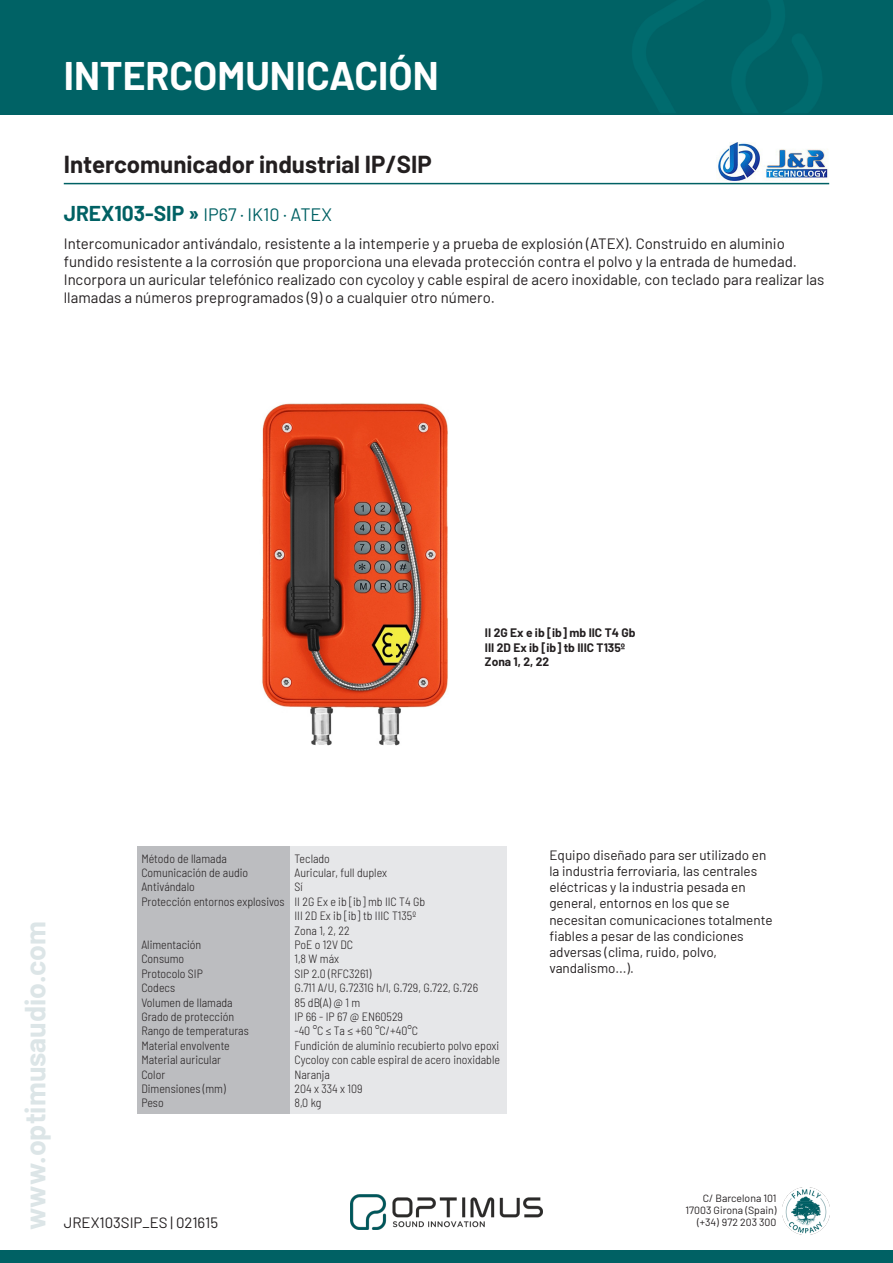
<style>
.page{position:relative;width:893px;height:1263px;background:#fff}
.page>*{position:absolute;margin:0;border:0;box-sizing:border-box;transform-origin:0 0}
.TITULAR1{font:700 39px "Barlow";color:#fff}
.INFOPIE{font:700 28.5px "Barlow";color:#dce5e7}
.TITULAR2{font:700 24px "Barlow";color:#231f20}
.MODELO{font:18px "Barlow";color:#006164}
.DESCRIPCIÓN{font:15px/18px "Barlow";color:#231f20}
.INFOPIE-2{font:15px "Barlow";color:#231f20}
.DESCRIPCIÓN-2{font:13.5px/16.2px "Barlow";color:#231f20}
.TABLA{font:300 semi-condensed 12px "Barlow";color:#231f20}
.DESCRIPCIÓN-3{font:700 12px "Barlow";color:#231f20}
.INFOPIE-3{font:10.5px "Barlow";color:#231f20}
.s1{font-weight:700;font-size:21px}
</style>
<div class="page">
<div style="left:0;top:0;width:893px;height:115px;background:#006265"></div>
<div style="left:0;top:1250px;width:893px;height:13px;background:#006164"></div>
<img style="left:351px;top:1194px;width:191px;height:36px">
<img style="left:782px;top:1187px;width:47px;height:47px">
<hr style="left:64px;top:183px;width:765px;height:1px;background:#006164">
<div style="left:137px;top:846px;width:153px;height:268px;background:#bcbdc0"></div>
<div style="left:290px;top:846px;width:217px;height:268px;background:#e6e7e9"></div>
<img style="left:717px;top:142px;width:112px;height:39px">
<img style="left:262px;top:403px;width:186px;height:343px">
<p class="TITULAR1" style="left:64px;top:47px;width:376px">INTERCOMUNICACIÓN</p>
<p class="TITULAR2" style="left:64px;top:146px;width:369px">Intercomunicador industrial IP/SIP</p>
<p class="MODELO" style="left:64px;top:201px;width:270px"><span class="s1">JREX103-SIP »</span> IP67 · IK10 · ATEX</p>
<p class="DESCRIPCIÓN" style="left:64px;top:233px;width:762px">Intercomunicador antivándalo, resistente a la intemperie y a prueba de explosión (ATEX). Construido en aluminio fundido resistente a la corrosión que proporciona una elevada protección contra el polvo y la entrada de humedad.<br>Incorpora un auricular telefónico realizado con cycoloy y cable espiral de acero inoxidable, con teclado para realizar las llamadas a números preprogramados (9) o a cualquier otro número.</p>
<p class="DESCRIPCIÓN-3" style="left:485px;top:624px;width:152px">II 2G Ex e ib [ib] mb IIC T4 Gb</p>
<p class="DESCRIPCIÓN-3" style="left:485px;top:638px;width:142px">III 2D Ex ib [ib] tb IIIC T135º</p>
<p class="DESCRIPCIÓN-3" style="left:485px;top:653px;width:66px">Zona 1, 2, 22</p>
<p class="INFOPIE" style="left:14px;top:1230px;width:310px;rotate:-90deg">www.optimusaudio.com</p>
<p class="TABLA" style="left:141px;top:849px;width:87px">Método de llamada</p>
<p class="TABLA" style="left:141px;top:864px;width:108px">Comunicación de audio</p>
<p class="TABLA" style="left:141px;top:878px;width:55px">Antivándalo</p>
<p class="TABLA" style="left:141px;top:893px;width:145px">Protección entornos explosivos</p>
<p class="TABLA" style="left:141px;top:936px;width:61px">Alimentación</p>
<p class="TABLA" style="left:141px;top:950px;width:44px">Consumo</p>
<p class="TABLA" style="left:141px;top:965px;width:63px">Protocolo SIP</p>
<p class="TABLA" style="left:141px;top:979px;width:35px">Codecs</p>
<p class="TABLA" style="left:141px;top:993px;width:93px">Volumen de llamada</p>
<p class="TABLA" style="left:141px;top:1008px;width:94px">Grado de protección</p>
<p class="TABLA" style="left:141px;top:1022px;width:109px">Rango de temperaturas</p>
<p class="TABLA" style="left:141px;top:1037px;width:90px">Material envolvente</p>
<p class="TABLA" style="left:141px;top:1051px;width:81px">Material auricular</p>
<p class="TABLA" style="left:141px;top:1065px;width:25px">Color</p>
<p class="TABLA" style="left:141px;top:1080px;width:86px">Dimensiones (mm)</p>
<p class="TABLA" style="left:141px;top:1094px;width:24px">Peso</p>
<p class="TABLA" style="left:294px;top:849px;width:37px">Teclado</p>
<p class="TABLA" style="left:294px;top:864px;width:94px">Auricular, full duplex</p>
<p class="TABLA" style="left:294px;top:878px;width:10px">Sí</p>
<p class="TABLA" style="left:294px;top:893px;width:132px">II 2G Ex e ib [ib] mb IIC T4 Gb</p>
<p class="TABLA" style="left:294px;top:907px;width:123px">III 2D Ex ib [ib] tb IIIC T135º</p>
<p class="TABLA" style="left:294px;top:921px;width:57px">Zona 1, 2, 22</p>
<p class="TABLA" style="left:294px;top:936px;width:60px">PoE o 12V DC</p>
<p class="TABLA" style="left:294px;top:950px;width:46px">1,8 W máx</p>
<p class="TABLA" style="left:294px;top:965px;width:78px">SIP 2.0 (RFC3261)</p>
<p class="TABLA" style="left:294px;top:979px;width:185px">G.711 A/U, G.7231G h/l, G.729, G.722, G.726</p>
<p class="TABLA" style="left:294px;top:993px;width:67px">85 dB(A) @ 1 m</p>
<p class="TABLA" style="left:294px;top:1008px;width:110px">IP 66 - IP 67 @ EN60529</p>
<p class="TABLA" style="left:294px;top:1022px;width:125px">-40 °C ≤ Ta ≤ +60 °C/+40°C</p>
<p class="TABLA" style="left:294px;top:1037px;width:206px">Fundición de aluminio recubierto polvo epoxi</p>
<p class="TABLA" style="left:294px;top:1051px;width:207px">Cycoloy con cable espiral de acero inoxidable</p>
<p class="TABLA" style="left:294px;top:1065px;width:37px">Naranja</p>
<p class="TABLA" style="left:294px;top:1080px;width:70px">204 x 334 x 109</p>
<p class="TABLA" style="left:294px;top:1094px;width:29px">8,0 kg</p>
<p class="INFOPIE-2" style="left:64px;top:1211px;width:156px">JREX103SIP_ES | 021615</p>
<p class="DESCRIPCIÓN-2" style="left:549px;top:846px;width:225px">Equipo diseñado para ser utilizado en la industria ferroviaria, las centrales eléctricas y la industria pesada en general, entornos en los que se necesitan comunicaciones totalmente fiables a pesar de las condiciones adversas (clima, ruido, polvo, vandalismo...).</p>
<p class="INFOPIE-3" style="left:703px;top:1191px;width:75px">C/ Barcelona 101</p>
<p class="INFOPIE-3" style="left:686px;top:1203px;width:92px">17003 Girona (Spain)</p>
<p class="INFOPIE-3" style="left:697px;top:1215px;width:81px">(+34) 972 203 300</p>
</div>
